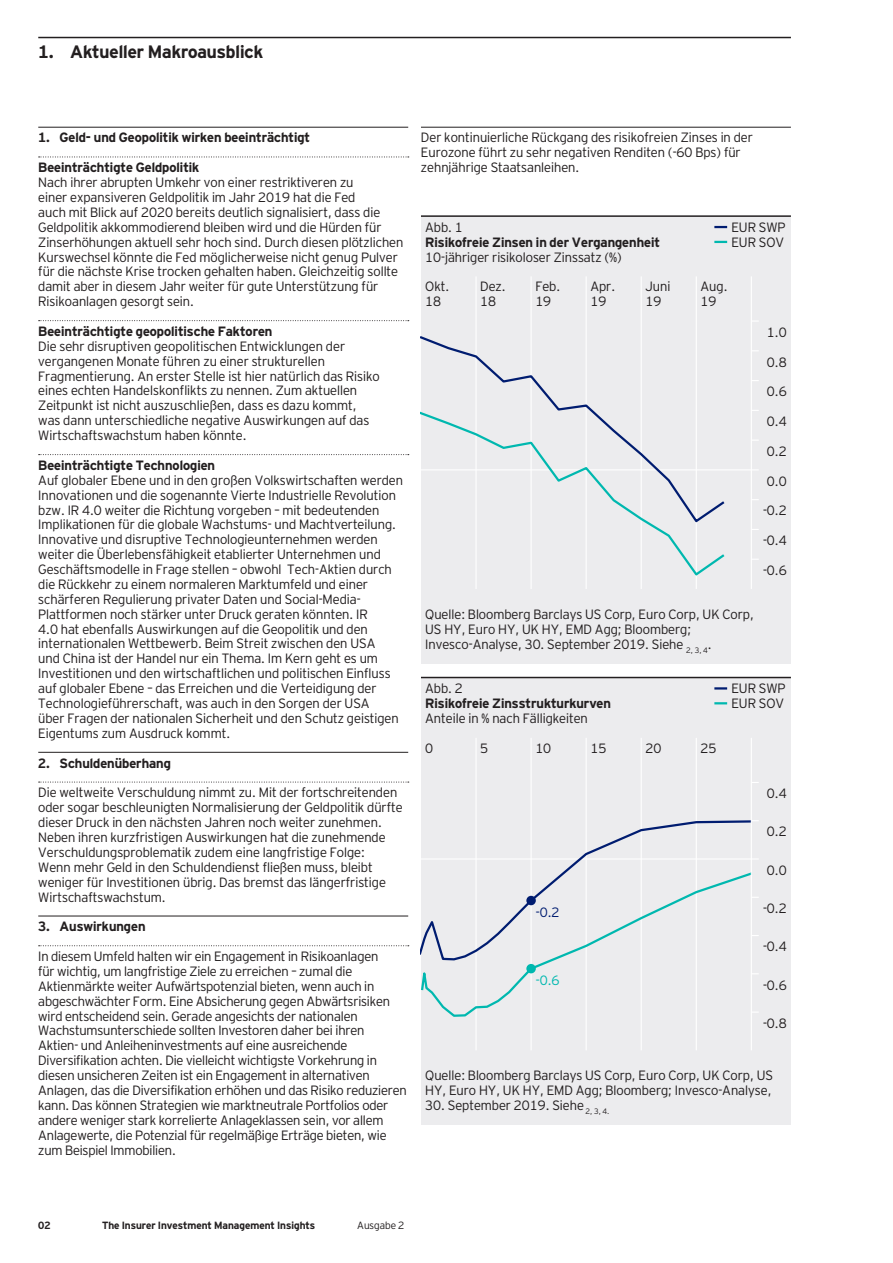
<style>
.page{position:relative;width:893px;height:1263px;background:#fff}
.page>*{position:absolute;margin:0;border:0;box-sizing:border-box;transform-origin:0 0}
.t1{font:700 18px "Invesco Interstate";color:#231f20}
._9pt_3_5mm{font:300 13.5px/14.9px "Invesco Interstate";color:#231f20}
._9pt_3_5mm-2{font:700 13.5px "Invesco Interstate";color:#231f20}
.t2{font:300 13.5px "Invesco Interstate";color:#001c70}
.t3{font:300 13.5px "Invesco Interstate";color:#00b8af}
._14pt_5_25mm_1pt_Sol{font:700 10.5px "Invesco Interstate";color:#231f20}
._14pt_5_25mm_1pt_Sol-2{font:300 10.5px "Invesco Interstate";color:#231f20}
.s1{font-weight:700}
</style>
<div class="page">
<hr style="left:38px;top:37px;width:753px;height:1px;background:#231f20">
<hr style="left:38px;top:127px;width:370px;height:1px;background:#231f20">
<svg style="left:39px;top:157px;width:370px;height:1px"></svg>
<svg style="left:39px;top:320px;width:370px;height:1px"></svg>
<svg style="left:39px;top:454px;width:370px;height:1px"></svg>
<hr style="left:38px;top:752px;width:370px;height:1px;background:#231f20">
<svg style="left:39px;top:782px;width:370px;height:1px"></svg>
<hr style="left:38px;top:916px;width:370px;height:1px;background:#231f20">
<svg style="left:39px;top:945px;width:370px;height:1px"></svg>
<div style="left:421px;top:217px;width:370px;height:446px;background:#ececee"></div>
<hr style="left:421px;top:215px;width:370px;height:2px;background:#231f20">
<svg style="left:714px;top:226px;width:13px;height:2px"></svg>
<svg style="left:714px;top:241px;width:13px;height:2px"></svg>
<hr style="left:751px;top:276px;width:1px;height:313px;background:#fff">
<hr style="left:421px;top:469px;width:338px;height:1px;background:#fff">
<hr style="left:475px;top:276px;width:2px;height:313px;background:#fff">
<hr style="left:586px;top:276px;width:1px;height:313px;background:#fff">
<hr style="left:530px;top:276px;width:2px;height:313px;background:#fff">
<hr style="left:641px;top:276px;width:1px;height:313px;background:#fff">
<hr style="left:696px;top:276px;width:1px;height:313px;background:#fff">
<svg style="left:530px;top:524px;width:195px;height:53px"></svg>
<svg style="left:421px;top:334px;width:304px;height:190px"></svg>
<div style="left:421px;top:678px;width:370px;height:447px;background:#ececee"></div>
<hr style="left:421px;top:677px;width:370px;height:1px;background:#231f20">
<svg style="left:714px;top:687px;width:13px;height:2px"></svg>
<svg style="left:714px;top:702px;width:13px;height:2px"></svg>
<hr style="left:421px;top:858px;width:338px;height:1px;background:#fff">
<hr style="left:696px;top:738px;width:1px;height:312px;background:#fff">
<hr style="left:641px;top:738px;width:1px;height:312px;background:#fff">
<hr style="left:586px;top:738px;width:1px;height:312px;background:#fff">
<hr style="left:530px;top:738px;width:2px;height:312px;background:#fff">
<hr style="left:475px;top:738px;width:2px;height:312px;background:#fff">
<svg style="left:421px;top:961px;width:132px;height:57px"></svg>
<svg style="left:421px;top:819px;width:330px;height:142px"></svg>
<hr style="left:751px;top:738px;width:1px;height:312px;background:#fff">
<div style="left:526px;top:896px;width:10px;height:9px;background:#001c70;border-radius:50%"></div>
<div style="left:526px;top:964px;width:10px;height:9px;background:#00b8af;border-radius:50%"></div>
<hr style="left:421px;top:127px;width:370px;height:1px;background:#231f20">
<p class="t1" style="left:38px;top:41px;width:226px">1. Aktueller Makroausblick</p>
<p class="_9pt_3_5mm-2" style="left:38px;top:129px;width:273px">1. Geld- und Geopolitik wirken beeinträchtigt</p>
<p class="_9pt_3_5mm" style="left:38px;top:160px;width:367px"><span class="s1">Beeinträchtigte Geldpolitik<br></span>Nach ihrer abrupten Umkehr von einer restriktiveren zu<br>einer expansiveren Geldpolitik im Jahr 2019 hat die Fed<br>auch mit Blick auf 2020 bereits deutlich signalisiert, dass die Geldpolitik akkommodierend bleiben wird und die Hürden für Zinserhöhungen aktuell sehr hoch sind. Durch diesen plötzlichen Kurswechsel könnte die Fed möglicherweise nicht genug Pulver für die nächste Krise trocken gehalten haben. Gleichzeitig sollte damit aber in diesem Jahr weiter für gute Unterstützung für Risikoanlagen gesorgt sein.</p>
<p class="_9pt_3_5mm" style="left:38px;top:324px;width:343px"><span class="s1">Beeinträchtigte geopolitische Faktoren<br></span>Die sehr disruptiven geopolitischen Entwicklungen der vergangenen Monate führen zu einer strukturellen Fragmentierung. An erster Stelle ist hier natürlich das Risiko eines echten Handelskonflikts zu nennen. Zum aktuellen Zeitpunkt ist nicht auszuschließen, dass es dazu kommt, was dann unterschiedliche negative Auswirkungen auf das Wirtschaftswachstum haben könnte.</p>
<p class="_9pt_3_5mm" style="left:38px;top:458px;width:366px"><span class="s1">Beeinträchtigte Technologien<br></span>Auf globaler Ebene und in den großen Volkswirtschaften werden Innovationen und die sogenannte Vierte Industrielle Revolution bzw. IR 4.0 weiter die Richtung vorgeben – mit bedeutenden Implikationen für die globale Wachstums- und Machtverteilung.<br>Innovative und disruptive Technologieunternehmen werden weiter die Überlebensfähigkeit etablierter Unternehmen und Geschäftsmodelle in Frage stellen – obwohl Tech-Aktien durch die Rückkehr zu einem normaleren Marktumfeld und einer schärferen Regulierung privater Daten und Social-Media-Plattformen noch stärker unter Druck geraten könnten. IR<br>4.0 hat ebenfalls Auswirkungen auf die Geopolitik und den internationalen Wettbewerb. Beim Streit zwischen den USA<br>und China ist der Handel nur ein Thema. Im Kern geht es um Investitionen und den wirtschaftlichen und politischen Einfluss auf globaler Ebene – das Erreichen und die Verteidigung der Technologieführerschaft, was auch in den Sorgen der USA<br>über Fragen der nationalen Sicherheit und den Schutz geistigen Eigentums zum Ausdruck kommt.</p>
<p class="_9pt_3_5mm-2" style="left:38px;top:755px;width:134px">2. Schuldenüberhang</p>
<p class="_9pt_3_5mm" style="left:38px;top:785px;width:366px">Die weltweite Verschuldung nimmt zu. Mit der fortschreitenden oder sogar beschleunigten Normalisierung der Geldpolitik dürfte dieser Druck in den nächsten Jahren noch weiter zunehmen.<br>Neben ihren kurzfristigen Auswirkungen hat die zunehmende Verschuldungsproblematik zudem eine langfristige Folge:<br>Wenn mehr Geld in den Schuldendienst fließen muss, bleibt weniger für Investitionen übrig. Das bremst das längerfristige Wirtschaftswachstum.</p>
<p class="_9pt_3_5mm-2" style="left:38px;top:918px;width:109px">3. Auswirkungen</p>
<p class="_9pt_3_5mm" style="left:38px;top:949px;width:370px">In diesem Umfeld halten wir ein Engagement in Risikoanlagen<br>für wichtig, um langfristige Ziele zu erreichen — zumal die Aktienmärkte weiter Aufwärtspotenzial bieten, wenn auch in abgeschwächter Form. Eine Absicherung gegen Abwärtsrisiken wird entscheidend sein. Gerade angesichts der nationalen Wachstumsunterschiede sollten Investoren daher bei ihren Aktien- und Anleiheninvestments auf eine ausreichende Diversifikation achten. Die vielleicht wichtigste Vorkehrung in diesen unsicheren Zeiten ist ein Engagement in alternativen Anlagen, das die Diversifikation erhöhen und das Risiko reduzieren kann. Das können Strategien wie marktneutrale Portfolios oder andere weniger stark korrelierte Anlageklassen sein, vor allem Anlagewerte, die Potenzial für regelmäßige Erträge bieten, wie zum Beispiel Immobilien.</p>
<p class="_9pt_3_5mm" style="left:421px;top:130px;width:333px">Der kontinuierliche Rückgang des risikofreien Zinses in der<br>Eurozone führt zu sehr negativen Renditen (-60 Bps) für zehnjährige Staatsanleihen.</p>
<p class="_9pt_3_5mm" style="left:425px;top:219px;width:236px">Abb. 1<br><span class="s1">Risikofreie Zinsen in der Vergangenheit<br></span>10-jähriger risikoloser Zinssatz (%)</p>
<p class="_9pt_3_5mm" style="left:731px;top:219px;width:56px">EUR SWP<br>EUR SOV</p>
<p class="_9pt_3_5mm" style="left:425px;top:279px;width:25px">Okt.<br>18</p>
<p class="_9pt_3_5mm" style="left:535px;top:279px;width:26px">Feb.<br>19</p>
<p class="_9pt_3_5mm" style="left:645px;top:279px;width:26px">Juni<br>19</p>
<p class="_9pt_3_5mm" style="left:700px;top:279px;width:28px">Aug.<br>19</p>
<p class="_9pt_3_5mm" style="left:480px;top:279px;width:27px">Dez.<br>18</p>
<p class="_9pt_3_5mm" style="left:590px;top:279px;width:26px">Apr.<br>19</p>
<p class="_9pt_3_5mm" style="left:767px;top:324px;width:21px">1.0</p>
<p class="_9pt_3_5mm" style="left:767px;top:354px;width:21px">0.8</p>
<p class="_9pt_3_5mm" style="left:767px;top:384px;width:21px">0.6</p>
<p class="_9pt_3_5mm" style="left:767px;top:414px;width:21px">0.4</p>
<p class="_9pt_3_5mm" style="left:767px;top:444px;width:21px">0.2</p>
<p class="_9pt_3_5mm" style="left:767px;top:473px;width:21px">0.0</p>
<p class="_9pt_3_5mm" style="left:763px;top:503px;width:25px">-0.2</p>
<p class="_9pt_3_5mm" style="left:763px;top:533px;width:25px">-0.4</p>
<p class="_9pt_3_5mm" style="left:763px;top:563px;width:25px">-0.6</p>
<p class="_9pt_3_5mm" style="left:425px;top:606px;width:330px">Quelle: Bloomberg Barclays US Corp, Euro Corp, UK Corp,<br>US HY, Euro HY, UK HY, EMD Agg; Bloomberg;<br>Invesco-Analyse, 30. September 2019. Siehe <sub>2,</sub> <sub>3,</sub> <sub>4</sub>.</p>
<p class="_9pt_3_5mm" style="left:425px;top:681px;width:187px">Abb. 2<br><span class="s1">Risikofreie Zinsstrukturkurven<br></span>Anteile in % nach Fälligkeiten</p>
<p class="_9pt_3_5mm" style="left:731px;top:681px;width:56px">EUR SWP<br>EUR SOV</p>
<p class="_9pt_3_5mm" style="left:425px;top:740px;width:9px">0</p>
<p class="_9pt_3_5mm" style="left:480px;top:740px;width:9px">5</p>
<p class="_9pt_3_5mm" style="left:535px;top:740px;width:17px">10</p>
<p class="_9pt_3_5mm" style="left:590px;top:740px;width:17px">15</p>
<p class="_9pt_3_5mm" style="left:645px;top:740px;width:17px">20</p>
<p class="_9pt_3_5mm" style="left:700px;top:740px;width:17px">25</p>
<p class="t2" style="left:536px;top:904px;width:25px">-0.2</p>
<p class="t3" style="left:536px;top:972px;width:25px">-0.6</p>
<p class="_9pt_3_5mm" style="left:767px;top:786px;width:21px">0.4</p>
<p class="_9pt_3_5mm" style="left:767px;top:824px;width:21px">0.2</p>
<p class="_9pt_3_5mm" style="left:767px;top:862px;width:21px">0.0</p>
<p class="_9pt_3_5mm" style="left:763px;top:901px;width:25px">-0.2</p>
<p class="_9pt_3_5mm" style="left:763px;top:939px;width:25px">-0.4</p>
<p class="_9pt_3_5mm" style="left:763px;top:977px;width:25px">-0.6</p>
<p class="_9pt_3_5mm" style="left:763px;top:1015px;width:25px">-0.8</p>
<p class="_9pt_3_5mm" style="left:425px;top:1068px;width:349px">Quelle: Bloomberg Barclays US Corp, Euro Corp, UK Corp, US<br>HY, Euro HY, UK HY, EMD Agg; Bloomberg; Invesco-Analyse,</p>
<p class="_9pt_3_5mm" style="left:425px;top:1097px;width:186px">30. September 2019. Siehe <sub>2,</sub> <sub>3,</sub> <sub>4.</sub></p>
<p class="_14pt_5_25mm_1pt_Sol" style="left:38px;top:1219px;width:14px">02</p>
<p class="_14pt_5_25mm_1pt_Sol" style="left:102px;top:1219px;width:215px">The Insurer Investment Management Insights</p>
<p class="_14pt_5_25mm_1pt_Sol-2" style="left:357px;top:1219px;width:49px">Ausgabe 2</p>
</div>
